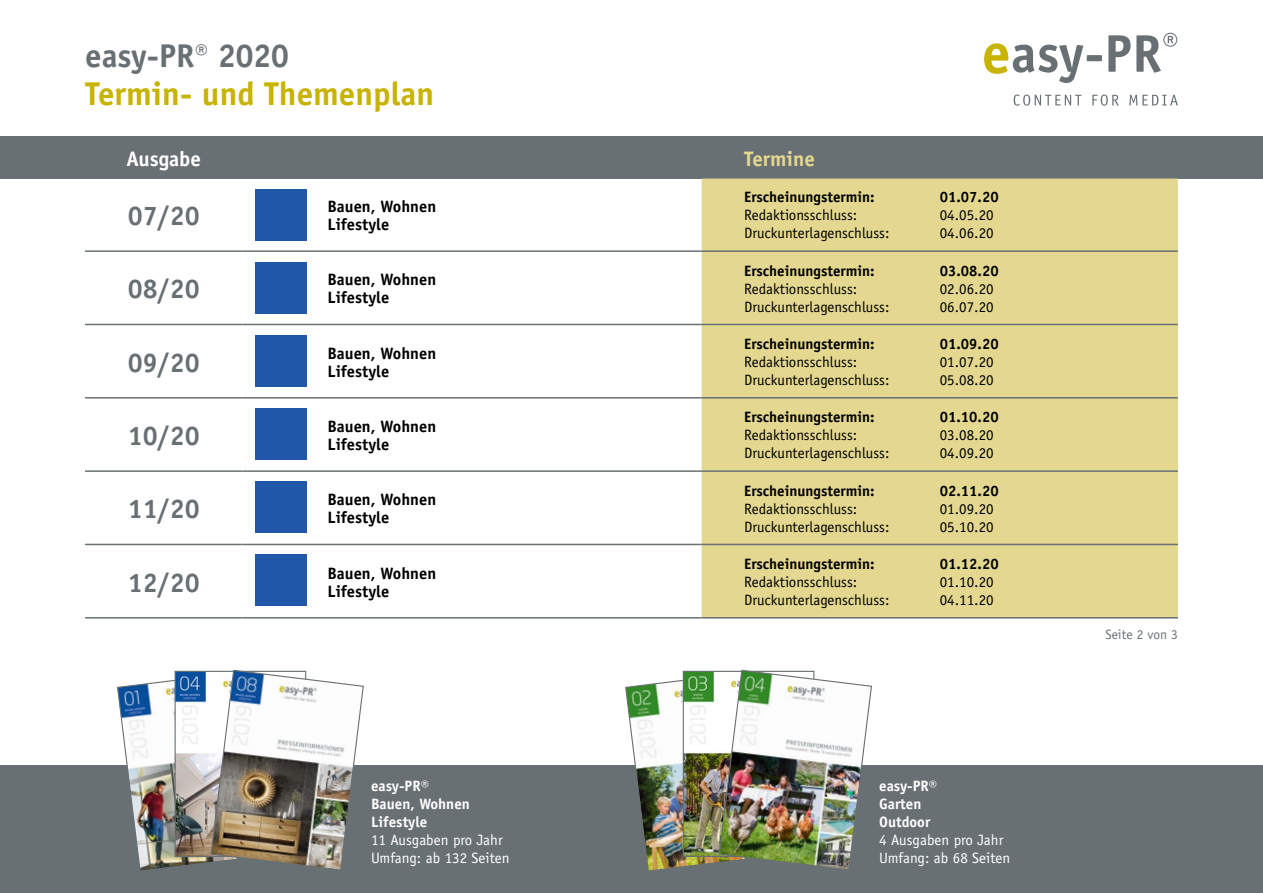
<style>
.page{position:relative;width:1263px;height:893px;background:#fff}
.page>*{position:absolute;margin:0;border:0;box-sizing:border-box;transform-origin:0 0}
.t1{font:700 33px/37.5px "Officina Sans";color:#c7b300}
.t2{font:700 27px "Officina Sans";color:#697073}
.t3{font:700 21px "Officina Sans";color:#fff}
.t4{font:700 21px "Officina Sans";color:#e4d890}
.t5{font:700 16.5px/18px "Officina Sans";color:#000}
.t6{font:15px "Officina Sans";color:#000}
.t7{font:700 15px "Officina Sans";color:#000}
.t8{font:15px/18px "Officina Sans";color:#fff}
.t9{font:700 15px/18px "Officina Sans";color:#fff}
.t10{font:13.5px "Officina Sans";color:#697073}
.s1{color:#697073}
</style>
<div class="page">
<svg style="left:984px;top:33px;width:193px;height:50px"></svg>
<svg style="left:1014px;top:95px;width:164px;height:11px"></svg>
<div style="left:0;top:136px;width:1263px;height:43px;background:#697073"></div>
<div style="left:702px;top:179px;width:476px;height:438px;background:#e4d890"></div>
<hr style="left:702px;top:250px;width:476px;height:2px;background:#697073">
<hr style="left:85px;top:250px;width:157px;height:2px;background:#697073">
<hr style="left:242px;top:250px;width:460px;height:2px;background:#697073">
<hr style="left:242px;top:324px;width:460px;height:1px;background:#697073">
<hr style="left:702px;top:324px;width:476px;height:1px;background:#697073">
<hr style="left:242px;top:397px;width:460px;height:2px;background:#697073">
<hr style="left:702px;top:397px;width:476px;height:2px;background:#697073">
<hr style="left:85px;top:324px;width:157px;height:1px;background:#697073">
<hr style="left:85px;top:397px;width:157px;height:2px;background:#697073">
<hr style="left:85px;top:470px;width:157px;height:2px;background:#697073">
<hr style="left:242px;top:470px;width:460px;height:2px;background:#697073">
<hr style="left:702px;top:470px;width:476px;height:2px;background:#697073">
<hr style="left:242px;top:544px;width:460px;height:1px;background:#697073">
<hr style="left:702px;top:544px;width:476px;height:1px;background:#697073">
<hr style="left:85px;top:544px;width:157px;height:1px;background:#697073">
<hr style="left:85px;top:617px;width:157px;height:1px;background:#697073">
<hr style="left:242px;top:617px;width:460px;height:1px;background:#697073">
<hr style="left:702px;top:617px;width:476px;height:1px;background:#697073">
<div style="left:255px;top:262px;width:51px;height:51px;background:#2157a9"></div>
<div style="left:255px;top:335px;width:51px;height:52px;background:#2157a9"></div>
<div style="left:255px;top:409px;width:51px;height:51px;background:#2157a9"></div>
<div style="left:255px;top:555px;width:51px;height:51px;background:#2157a9"></div>
<div style="left:255px;top:482px;width:51px;height:51px;background:#2157a9"></div>
<div style="left:255px;top:189px;width:51px;height:51px;background:#2157a9"></div>
<div style="left:0;top:765px;width:1263px;height:128px;background:#697073"></div>
<img style="left:117px;top:669px;width:247px;height:202px">
<img style="left:625px;top:669px;width:247px;height:202px">
<h1 class="t1" style="left:85px;top:37px;width:350px"><span class="s1">easy-PR</span><sup>®</sup> <span class="s1">2020<br></span>Termin- und Themenplan</h1>
<h3 class="t3" style="left:126px;top:145px;width:76px">Ausgabe</h3>
<h3 class="t4" style="left:744px;top:145px;width:72px">Termine</h3>
<h2 class="t2" style="left:128px;top:199px;width:74px">07/20</h2>
<p class="t5" style="left:327px;top:197px;width:110px">Bauen, Wohnen<br>Lifestyle</p>
<p class="t7" style="left:744px;top:188px;width:132px">Erscheinungstermin:</p>
<p class="t7" style="left:940px;top:188px;width:60px">01.07.20</p>
<p class="t6" style="left:744px;top:207px;width:115px">Redaktionsschluss:</p>
<p class="t6" style="left:940px;top:207px;width:55px">04.05.20</p>
<p class="t6" style="left:744px;top:225px;width:147px">Druckunterlagenschluss:</p>
<p class="t6" style="left:940px;top:225px;width:55px">04.06.20</p>
<h2 class="t2" style="left:128px;top:272px;width:74px">08/20</h2>
<p class="t5" style="left:327px;top:270px;width:110px">Bauen, Wohnen<br>Lifestyle</p>
<h2 class="t2" style="left:128px;top:346px;width:74px">09/20</h2>
<p class="t5" style="left:327px;top:344px;width:110px">Bauen, Wohnen<br>Lifestyle</p>
<h2 class="t2" style="left:128px;top:419px;width:74px">10/20</h2>
<p class="t5" style="left:327px;top:417px;width:110px">Bauen, Wohnen<br>Lifestyle</p>
<h2 class="t2" style="left:128px;top:492px;width:74px">11/20</h2>
<p class="t5" style="left:327px;top:490px;width:110px">Bauen, Wohnen<br>Lifestyle</p>
<h2 class="t2" style="left:128px;top:566px;width:74px">12/20</h2>
<p class="t5" style="left:327px;top:564px;width:110px">Bauen, Wohnen<br>Lifestyle</p>
<p class="t9" style="left:371px;top:777px;width:100px">easy-PR®<br>Bauen, Wohnen<br>Lifestyle</p>
<p class="t8" style="left:371px;top:831px;width:140px">11 Ausgaben pro Jahr<br>Umfang: ab 132 Seiten</p>
<p class="t7" style="left:744px;top:261px;width:132px">Erscheinungstermin:</p>
<p class="t7" style="left:940px;top:261px;width:60px">03.08.20</p>
<p class="t6" style="left:744px;top:280px;width:115px">Redaktionsschluss:</p>
<p class="t6" style="left:940px;top:280px;width:55px">02.06.20</p>
<p class="t6" style="left:744px;top:298px;width:147px">Druckunterlagenschluss:</p>
<p class="t6" style="left:940px;top:298px;width:55px">06.07.20</p>
<p class="t7" style="left:744px;top:335px;width:132px">Erscheinungstermin:</p>
<p class="t7" style="left:940px;top:335px;width:60px">01.09.20</p>
<p class="t6" style="left:744px;top:353px;width:115px">Redaktionsschluss:</p>
<p class="t6" style="left:940px;top:353px;width:55px">01.07.20</p>
<p class="t6" style="left:744px;top:371px;width:147px">Druckunterlagenschluss:</p>
<p class="t6" style="left:940px;top:371px;width:55px">05.08.20</p>
<p class="t7" style="left:744px;top:408px;width:132px">Erscheinungstermin:</p>
<p class="t7" style="left:940px;top:408px;width:60px">01.10.20</p>
<p class="t6" style="left:744px;top:426px;width:115px">Redaktionsschluss:</p>
<p class="t6" style="left:940px;top:426px;width:55px">03.08.20</p>
<p class="t6" style="left:744px;top:444px;width:147px">Druckunterlagenschluss:</p>
<p class="t6" style="left:940px;top:444px;width:55px">04.09.20</p>
<p class="t7" style="left:744px;top:481px;width:132px">Erscheinungstermin:</p>
<p class="t7" style="left:940px;top:481px;width:60px">02.11.20</p>
<p class="t6" style="left:744px;top:500px;width:115px">Redaktionsschluss:</p>
<p class="t6" style="left:940px;top:500px;width:55px">01.09.20</p>
<p class="t6" style="left:744px;top:518px;width:147px">Druckunterlagenschluss:</p>
<p class="t6" style="left:940px;top:518px;width:55px">05.10.20</p>
<p class="t7" style="left:744px;top:555px;width:132px">Erscheinungstermin:</p>
<p class="t7" style="left:940px;top:555px;width:60px">01.12.20</p>
<p class="t6" style="left:744px;top:573px;width:115px">Redaktionsschluss:</p>
<p class="t6" style="left:940px;top:573px;width:55px">01.10.20</p>
<p class="t6" style="left:744px;top:591px;width:147px">Druckunterlagenschluss:</p>
<p class="t6" style="left:940px;top:591px;width:55px">04.11.20</p>
<p class="t9" style="left:879px;top:777px;width:60px">easy-PR®<br>Garten<br>Outdoor</p>
<p class="t8" style="left:879px;top:831px;width:133px">4 Ausgaben pro Jahr<br>Umfang: ab 68 Seiten</p>
<p class="t10" style="left:1105px;top:626px;width:74px">Seite 2 von 3</p>
</div>
